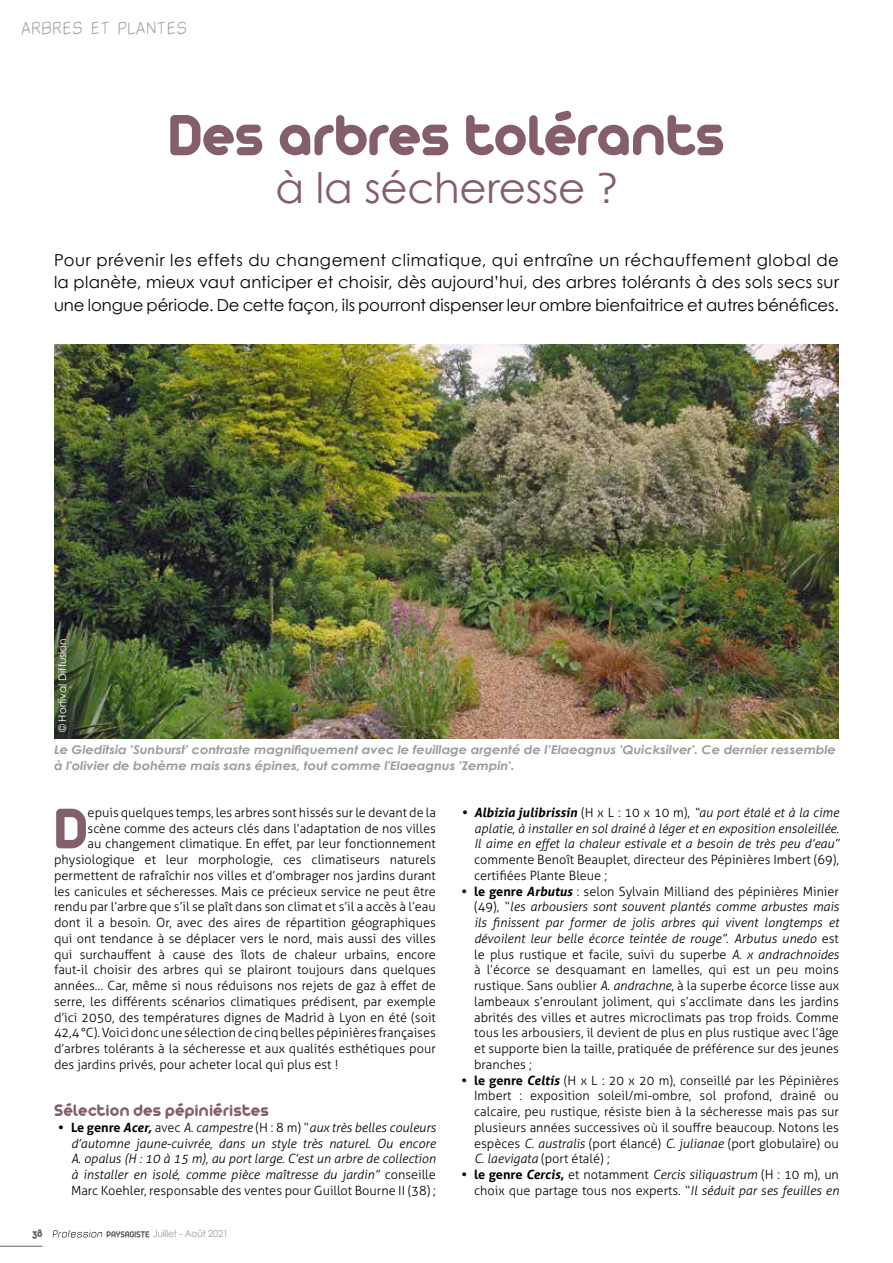
<style>
.page{position:relative;width:893px;height:1263px;background:#fff}
.page>*{position:absolute;margin:0;border:0;box-sizing:border-box;transform-origin:0 0}
.t1{font:63px "Arista 2.0";letter-spacing:-.005em;color:#845e6b}
.t2{font:62.1px "Arista 2.0";color:#845e6b}
.t3{font:42px "Century Gothic";letter-spacing:-.01em;color:#845e6b}
.t4{font:18px "Arista 2.0";letter-spacing:.02em;color:#845e6b}
.t5{font:16.5px/22.5px "Century Gothic";letter-spacing:-.005em;color:#000;text-align:justify}
.t6{font:16.5px "Baby Mine Thin Jumping";color:#9c9c9d;scale:.9 1}
.t7{font:300 12.75px/15.8px "Aller";color:#000;text-align:justify}
.t8{font:italic 300 12.75px/15.8px "Aller";color:#000;text-align:justify}
.t9{font:italic 700 12px/15.8px "Century Gothic";letter-spacing:-.01em;color:#9c9c9d;scale:1.1 1}
.t10{font:12px "Arista 2.0";color:#626261;scale:.9 1}
.t11{font:10.5px "Century Gothic";color:#fff}
.t12{font:9.75px "Century Gothic";letter-spacing:-.015em;color:#9c9c9d;scale:.95 1}
.s1{font-family:"Aller";font-weight:300}
.s2{font-weight:700;font-style:normal}
.s3{font-weight:700}
.s4{font-style:normal}
.s5{font-weight:700;font-style:italic}
.s6{font-style:italic}
</style>
<div class="page">
<svg style="left:53px;top:1230px;width:96px;height:7px"></svg>
<hr style="left:0;top:1246px;width:43px;height:1px;background:#626261">
<img style="left:54px;top:344px;width:785px;height:394px">
<p class="t6" style="left:21px;top:18px;width:186px">ARBRES ET PLANTES</p>
<h1 class="t1" style="left:168px;top:97px;width:558px">Des arbres tolérants</h1>
<h3 class="t3" style="left:275px;top:162px;width:344px">à la sécheresse <span class="s1">?</span></h3>
<p class="t5" style="left:54px;top:248px;width:786px">Pour prévenir les effets du changement climatique, qui entraîne un réchauffement global de la planète, mieux vaut anticiper et choisir, dès aujourd’hui, des arbres tolérants à des sols secs sur une longue période. De cette façon, ils pourront dispenser leur ombre bienfaitrice et autres bénéfices.</p>
<p class="t11" style="left:56px;top:732px;width:95px;rotate:-90deg">© Hortival Diffusion</p>
<p class="t9" style="left:54px;top:741px;width:712px">Le Gleditsia 'Sunburst' contraste magnifiquement avec le feuillage argenté de l’Elaeagnus 'Quicksilver'. Ce dernier ressemble à l'olivier de bohème mais sans épines, tout comme l'Elaeagnus 'Zempin'.</p>
<h2 class="t2" style="left:54px;top:790px;width:35px">D</h2>
<p class="t7" style="left:88px;top:804px;width:350px">epuis quelques temps, les arbres sont hissés sur le devant de la</p>
<p class="t7" style="left:88px;top:820px;width:350px">scène comme des acteurs clés dans l’adaptation de nos villes</p>
<p class="t7" style="left:88px;top:836px;width:350px">au changement climatique. En effet, par leur fonctionnement</p>
<p class="t7" style="left:54px;top:852px;width:383px">physiologique et leur morphologie, ces climatiseurs naturels</p>
<p class="t7" style="left:54px;top:867px;width:383px">permettent de rafraîchir nos villes et d’ombrager nos jardins durant</p>
<p class="t7" style="left:54px;top:883px;width:383px">les canicules et sécheresses. Mais ce précieux service ne peut être</p>
<p class="t7" style="left:54px;top:899px;width:383px">rendu par l’arbre que s’il se plaît dans son climat et s’il a accès à l’eau</p>
<p class="t7" style="left:54px;top:915px;width:383px">dont il a besoin. Or, avec des aires de répartition géographiques</p>
<p class="t7" style="left:54px;top:930px;width:383px">qui ont tendance à se déplacer vers le nord, mais aussi des villes</p>
<p class="t7" style="left:54px;top:946px;width:383px">qui surchauffent à cause des îlots de chaleur urbains, encore</p>
<p class="t7" style="left:54px;top:962px;width:383px">faut-il choisir des arbres qui se plairont toujours dans quelques</p>
<p class="t7" style="left:54px;top:978px;width:383px">années… Car, même si nous réduisons nos rejets de gaz à effet de</p>
<p class="t7" style="left:54px;top:993px;width:383px">serre, les différents scénarios climatiques prédisent, par exemple</p>
<p class="t7" style="left:54px;top:1009px;width:383px">d’ici 2050, des températures dignes de Madrid à Lyon en été (soit</p>
<p class="t7" style="left:54px;top:1025px;width:383px">42,4 °C). Voici donc une sélection de cinq belles pépinières françaises</p>
<p class="t7" style="left:54px;top:1041px;width:383px">d’arbres tolérants à la sécheresse et aux qualités esthétiques pour</p>
<p class="t7" style="left:54px;top:1056px;width:286px">des jardins privés, pour acheter local qui plus est !</p>
<h3 class="t4" style="left:54px;top:1099px;width:217px">Sélection des pépiniéristes</h3>
<p class="t8" style="left:71px;top:1119px;width:366px;text-indent:-13px"><span class="s2">• Le genre</span> <span class="s3">Acer,</span> <span class="s4">avec</span> A. campestre <span class="s4">(H : 8 m) “</span>aux très belles couleurs d’automne jaune-cuivrée, dans un style très naturel. Ou encore A. opalus (H : 10 à 15 m), au port large. C’est un arbre de collection à installer en isolé, comme pièce maîtresse du jardin” <span class="s4">conseille Marc Koehler, responsable des ventes pour Guillot Bourne II (38) ;</span></p>
<p class="t10" style="left:32px;top:1226px;width:13px">38</p>
<p class="t12" style="left:153px;top:1228px;width:81px">Juillet - Août 2021</p>
<p class="t8" style="left:474px;top:804px;width:366px;text-indent:-13px"><span class="s3">• Albizia julibrissin</span> <span class="s4">(H x L : 10 x 10 m),</span> “au port étalé et à la cime aplatie, à installer en sol drainé à léger et en exposition ensoleillée.<br>Il aime en effet la chaleur estivale et a besoin de très peu d’eau”</p>
<p class="t7" style="left:474px;top:852px;width:366px">commente Benoît Beauplet, directeur des Pépinières Imbert (69), certifiées Plante Bleue ;</p>
<p class="t7" style="left:474px;top:883px;width:366px;text-indent:-13px"><span class="s3">• le genre</span> <span class="s5">Arbutus</span> : selon Sylvain Milliand des pépinières Minier (49), “<span class="s6">les arbousiers sont souvent plantés comme arbustes mais ils finissent par former de jolis arbres qui vivent longtemps et dévoilent leur belle écorce teintée de rouge”</span>. <span class="s6">Arbutus unedo</span> est le plus rustique et facile, suivi du superbe <span class="s6">A. x andrachnoides </span>à l’écorce se desquamant en lamelles, qui est un peu moins rustique. Sans oublier <span class="s6">A. andrachne</span>, à la superbe écorce lisse aux lambeaux s’enroulant joliment, qui s’acclimate dans les jardins abrités des villes et autres microclimats pas trop froids. Comme tous les arbousiers, il devient de plus en plus rustique avec l’âge et supporte bien la taille, pratiquée de préférence sur des jeunes branches ;</p>
<p class="t7" style="left:474px;top:1072px;width:366px;text-indent:-13px"><span class="s3">• le genre</span> <span class="s5">Celtis</span> (H x L : 20 x 20 m), conseillé par les Pépinières Imbert : exposition soleil/mi-ombre, sol profond, drainé ou calcaire, peu rustique, résiste bien à la sécheresse mais pas sur plusieurs années successives où il souffre beaucoup. Notons les espèces <span class="s6">C. australis</span> (port élancé) <span class="s6">C. julianae</span> (port globulaire) ou <span class="s6">C. laevigata</span> (port étalé) ;</p>
<p class="t7" style="left:461px;top:1167px;width:379px;text-align:right"><span class="s3">• le genre</span> <span class="s5">Cercis</span><span class="s3">,</span> et notamment <span class="s6">Cercis siliquastrum</span> (H : 10 m), un choix que partage tous nos experts. “<span class="s6">Il séduit par ses feuilles en</span></p>
</div>
